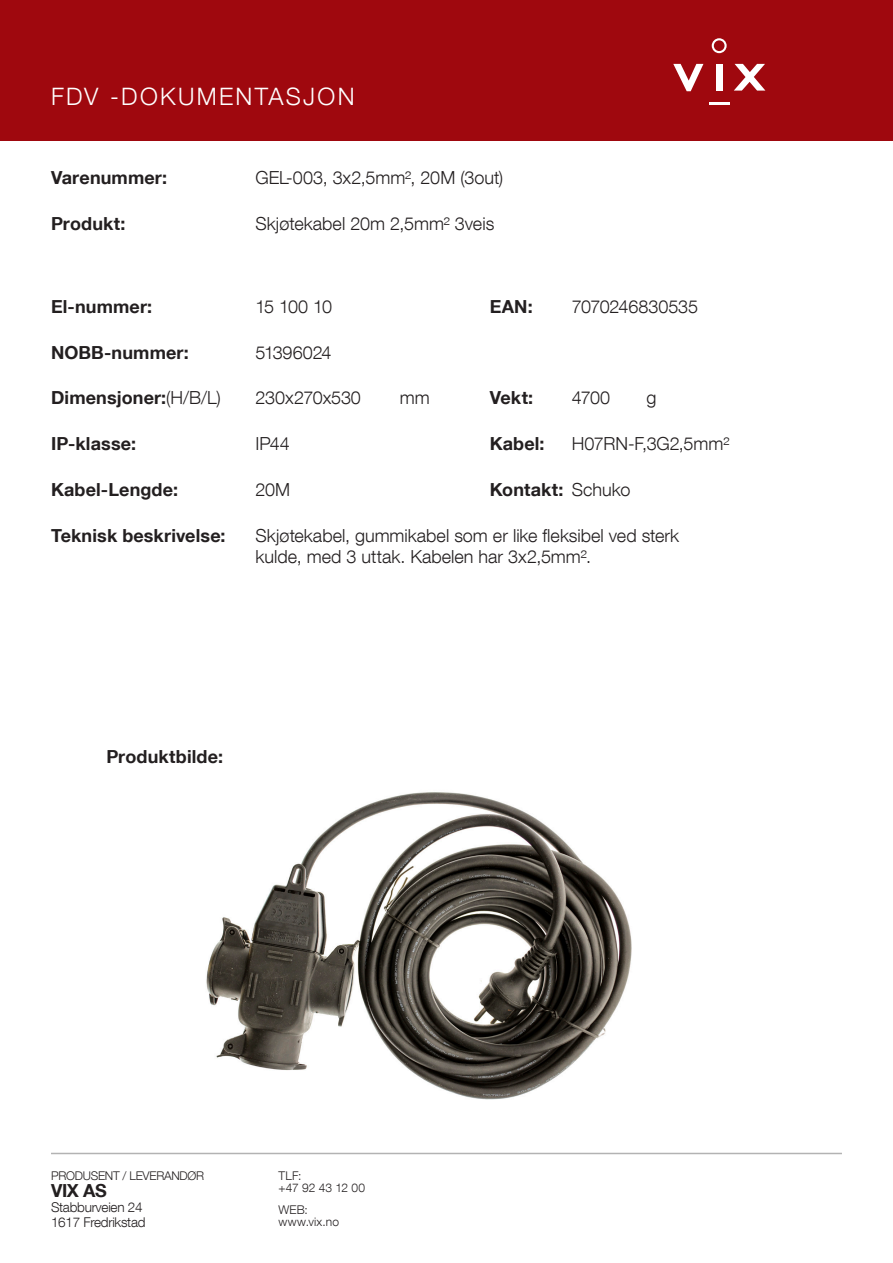
<style>
.page{position:relative;width:893px;height:1263px;background:#fff}
.page>*{position:absolute;margin:0;border:0;box-sizing:border-box;transform-origin:0 0}
.t1{font:300 24px "Helvetica Neue LT Com";letter-spacing:.095em;color:#fff}
.t2{font:300 18px/21.6px "Helvetica Neue LT Com";color:#231f20}
.t3{font:700 18px "Helvetica Neue LT Com";letter-spacing:.005em;color:#231f20}
.t4{font:300 13.5px/15px "Helvetica Neue LT Com";letter-spacing:-.02em;color:#231f20}
.t5{font:300 12px "Helvetica Neue LT Com";letter-spacing:-.02em;color:#231f20}
.t6{font:300 12px/12px "Helvetica Neue LT Com";letter-spacing:.015em;color:#231f20}
.t7{font:300 12px/12px "Helvetica Neue LT Com";letter-spacing:.02em;color:#231f20}
.s1{font-weight:300}
</style>
<div class="page">
<div style="left:0;top:0;width:893px;height:140px;background:#9f080e"></div>
<hr style="left:51px;top:1153px;width:791px;height:1px;background:#b3b3b3">
<svg style="left:673px;top:64px;width:30px;height:27px"></svg>
<div style="left:716px;top:64px;width:6px;height:27px;background:#fff"></div>
<svg style="left:734px;top:64px;width:31px;height:27px"></svg>
<svg style="left:712px;top:38px;width:15px;height:15px"></svg>
<hr style="left:709px;top:102px;width:20px;height:3px;background:#fff">
<img style="left:206px;top:792px;width:426px;height:308px">
<h1 class="t1" style="left:51px;top:81px;width:305px">FDV -DOKUMENTASJON</h1>
<p class="t3" style="left:51px;top:166px;width:118px">Varenummer:</p>
<p class="t2" style="left:255px;top:166px;width:249px">GEL-003, 3x2,5mm², 20M (3out)</p>
<p class="t3" style="left:51px;top:212px;width:76px">Produkt:</p>
<p class="t2" style="left:255px;top:212px;width:240px">Skjøtekabel 20m 2,5mm² 3veis</p>
<p class="t3" style="left:51px;top:295px;width:103px">El-nummer:</p>
<p class="t2" style="left:255px;top:295px;width:78px">15 100 10</p>
<p class="t3" style="left:490px;top:295px;width:45px">EAN:</p>
<p class="t2" style="left:572px;top:295px;width:128px">7070246830535</p>
<p class="t3" style="left:51px;top:341px;width:139px">NOBB-nummer:</p>
<p class="t2" style="left:255px;top:341px;width:78px">51396024</p>
<p class="t3" style="left:51px;top:387px;width:171px">Dimensjoner:<span class="s1">(H/B/L)</span></p>
<p class="t2" style="left:256px;top:387px;width:107px">230x270x530</p>
<p class="t2" style="left:400px;top:387px;width:31px">mm</p>
<p class="t3" style="left:490px;top:387px;width:45px">Vekt:</p>
<p class="t2" style="left:572px;top:387px;width:40px">4700</p>
<p class="t2" style="left:646px;top:387px;width:12px">g</p>
<p class="t3" style="left:51px;top:432px;width:87px">IP-klasse:</p>
<p class="t2" style="left:256px;top:432px;width:36px">IP44</p>
<p class="t3" style="left:490px;top:432px;width:56px">Kabel:</p>
<p class="t2" style="left:572px;top:432px;width:159px">H07RN-F,3G2,5mm²</p>
<p class="t3" style="left:51px;top:478px;width:128px">Kabel-Lengde:</p>
<p class="t2" style="left:256px;top:478px;width:36px">20M</p>
<p class="t3" style="left:490px;top:478px;width:142px">Kontakt: <span class="s1">Schuko</span></p>
<p class="t3" style="left:51px;top:524px;width:176px">Teknisk beskrivelse:</p>
<p class="t2" style="left:256px;top:524px;width:425px">Skjøtekabel, gummikabel som er like fleksibel ved sterk kulde, med 3 uttak. Kabelen har 3x2,5mm².</p>
<p class="t3" style="left:106px;top:746px;width:118px">Produktbilde:</p>
<p class="t5" style="left:51px;top:1168px;width:155px">PRODUSENT / LEVERANDØR</p>
<p class="t3" style="left:51px;top:1179px;width:57px">VIX AS</p>
<p class="t4" style="left:51px;top:1199px;width:96px">Stabburveien 24<br>1617 Fredrikstad</p>
<p class="t7" style="left:279px;top:1203px;width:62px">WEB: www.vix.no</p>
<p class="t6" style="left:279px;top:1169px;width:88px">TLF:<br>+47 92 43 12 00</p>
</div>
